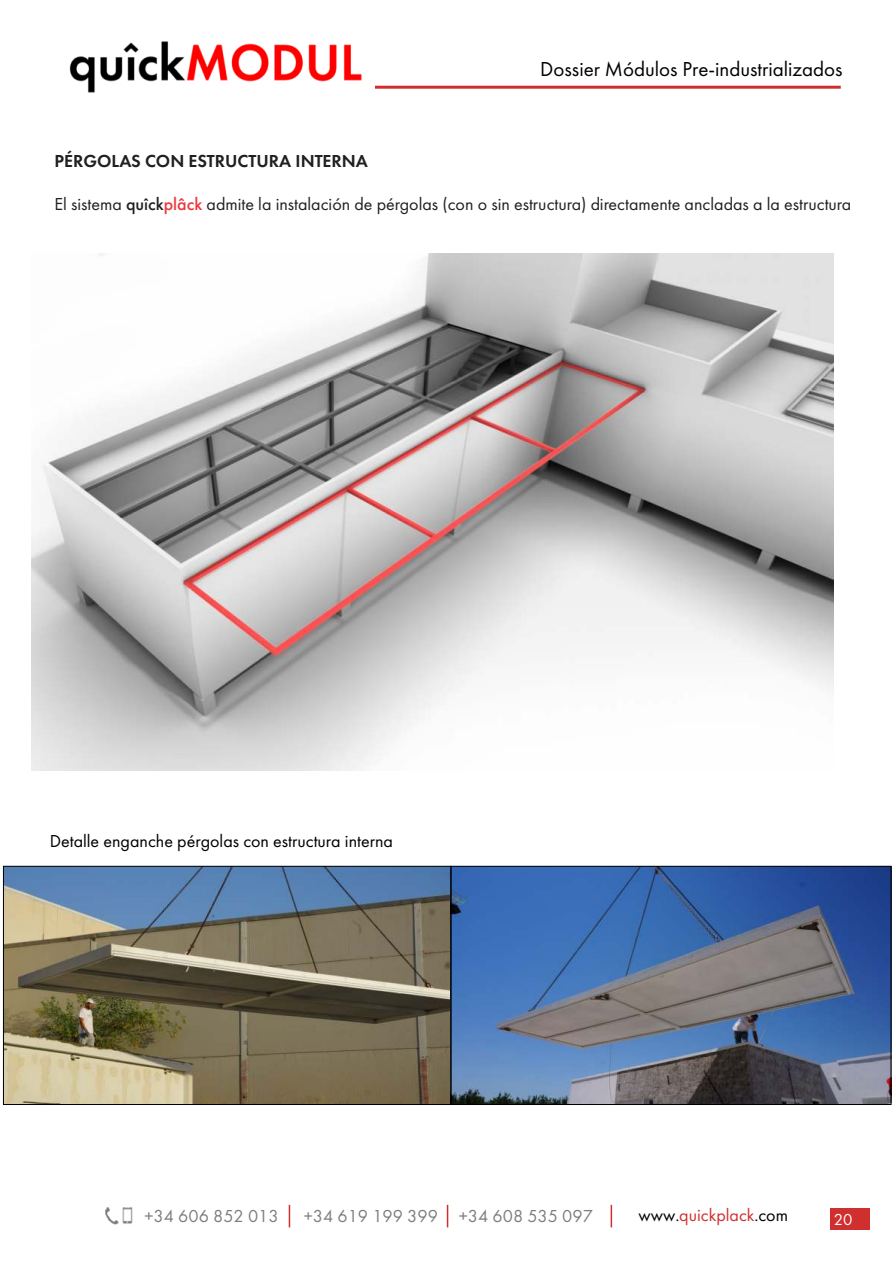
<style>
.page{position:relative;width:893px;height:1263px;background:#fff}
.page>*{position:absolute;margin:0;border:0;box-sizing:border-box;transform-origin:0 0}
.t1{font:21px "Futura PT";color:#000}
.t2{font:18px "Futura PT";color:#000}
.t3{font:18px "Futura PT";color:#221f1f}
.t4{font:18px "Futura PT";color:#7d7d7d}
.t5{font:600 18px "Futura PT";color:#221f1f}
.t6{font:18px "Futura PT";color:#d02f2f}
.t7{font:16.5px "Futura PT";color:#fff}
.s1{font-weight:500}
.s2{font-weight:500;color:#ee373e}
.s3{color:#d02f2f}
.s4{color:#000}
</style>
<div class="page">
<img style="left:5px;top:868px;width:884px;height:235px">
<div style="left:450px;top:866px;width:441px;height:239px;border:1px solid #000"></div>
<div style="left:3px;top:866px;width:448px;height:239px;border:1px solid #000"></div>
<img style="left:31px;top:254px;width:802px;height:516px">
<hr style="left:351px;top:86px;width:490px;height:3px;background:#d02f2f">
<svg style="left:289px;top:1205px;width:1px;height:22px"></svg>
<svg style="left:447px;top:1205px;width:1px;height:22px"></svg>
<img style="left:105px;top:1207px;width:13px;height:17px">
<img style="left:122px;top:1207px;width:11px;height:17px">
<img style="left:69px;top:41px;width:305px;height:52px">
<svg style="left:611px;top:1205px;width:1px;height:22px"></svg>
<div style="left:831px;top:1208px;width:39px;height:21px;background:#d02f2f"></div>
<p class="t1" style="left:540px;top:59px;width:304px">Dossier Módulos Pre-industrializados</p>
<p class="t5" style="left:54px;top:151px;width:315px">PÉRGOLAS CON ESTRUCTURA INTERNA</p>
<p class="t3" style="left:54px;top:195px;width:798px">El sistema <span class="s1">quîck</span><span class="s2">plâck</span> admite la instalación de pérgolas (con o sin estructura) directamente ancladas a la estructura</p>
<p class="t2" style="left:64px;top:189px;width:732px">El sistema quîck<span class="s3">plâck</span> admite la instalación de pérgolas (con o sin estructura) directamente ancladas a la</p>
<p class="t2" style="left:50px;top:832px;width:345px">Detalle enganche pérgolas con estructura interna</p>
<p class="t4" style="left:145px;top:1207px;width:136px">+34 606 852 013</p>
<p class="t4" style="left:304px;top:1207px;width:291px">+34 619 199 399 +34 608 535 097</p>
<p class="t6" style="left:638px;top:1206px;width:151px"><span class="s4">www.</span>quickplack<span class="s4">.com</span></p>
<p class="t7" style="left:834px;top:1211px;width:20px">20</p>
</div>
